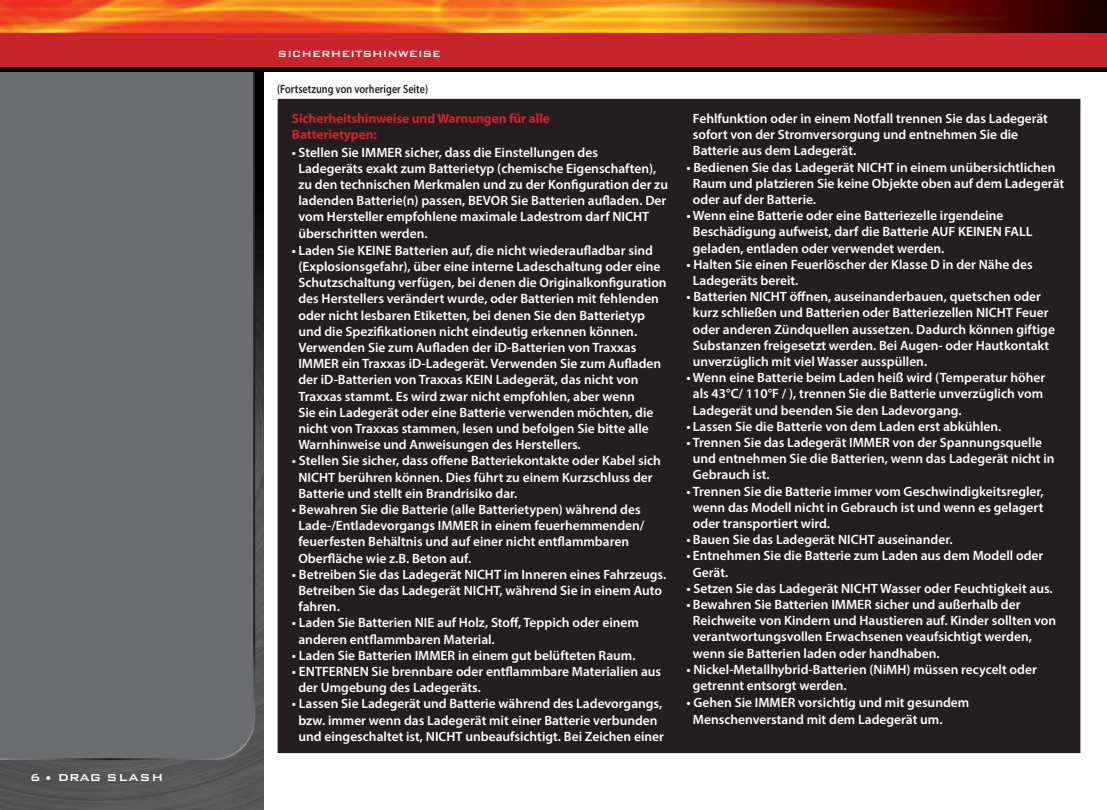
<style>
.page{position:relative;width:1107px;height:810px;background:#fff}
.page>*{position:absolute;margin:0;border:0;box-sizing:border-box;transform-origin:0 0}
.t1{font:600 13.5px/16.2px "Myriad Pro";color:#fff}
.t2{font:700 13.5px/16.2px "Myriad Pro";letter-spacing:-.01em;color:#d1232a}
.t3{font:500 13.5px "Bank Gothic BT";letter-spacing:.055em;color:#fff}
.t4{font:600 12px "Myriad Pro";color:#231f20;scale:.85 1}
.t5{font:500 12px "Bank Gothic BT";color:#fff}
</style>
<div class="page">
<img style="left:256px;top:0;width:851px;height:71px">
<img style="left:0;top:68px;width:263px;height:742px">
<div style="left:0;top:0;width:256px;height:761px;background:#6c6d70"></div>
<div style="left:0;top:33px;width:1107px;height:34px;background:#c8242b"></div>
<div style="left:278px;top:99px;width:802px;height:654px;background:#231f20"></div>
<p class="t3" style="left:30px;top:770px;width:135px">6 • DRAG SLASH</p>
<p class="t5" style="left:278px;top:47px;width:165px">SICHERHEITSHINWEISE</p>
<p class="t4" style="left:277px;top:81px;width:179px">(Fortsetzung von vorheriger Seite)</p>
<p class="t2" style="left:292px;top:110px;width:260px">Sicherheitshinweise und Warnungen für alle<br>Batterietypen:</p>
<p class="t1" style="left:298px;top:144px;width:371px;text-indent:-6px">• Stellen Sie IMMER sicher, dass die Einstellungen des<br>Ladegeräts exakt zum Batterietyp (chemische Eigenschaften), zu den technischen Merkmalen und zu der Konfiguration der zu ladenden Batterie(n) passen, BEVOR Sie Batterien aufladen. Der vom Hersteller empfohlene maximale Ladestrom darf NICHT überschritten werden.</p>
<p class="t1" style="left:298px;top:242px;width:370px;text-indent:-6px">• Laden Sie KEINE Batterien auf, die nicht wiederaufladbar sind (Explosionsgefahr), über eine interne Ladeschaltung oder eine Schutzschaltung verfügen, bei denen die Originalkonfiguration des Herstellers verändert wurde, oder Batterien mit fehlenden oder nicht lesbaren Etiketten, bei denen Sie den Batterietyp und die Spezifikationen nicht eindeutig erkennen können.<br>Verwenden Sie zum Aufladen der iD-Batterien von Traxxas IMMER ein Traxxas iD-Ladegerät. Verwenden Sie zum Aufladen der iD-Batterien von Traxxas KEIN Ladegerät, das nicht von Traxxas stammt. Es wird zwar nicht empfohlen, aber wenn<br>Sie ein Ladegerät oder eine Batterie verwenden möchten, die nicht von Traxxas stammen, lesen und befolgen Sie bitte alle Warnhinweise und Anweisungen des Herstellers.</p>
<p class="t1" style="left:298px;top:452px;width:364px;text-indent:-6px">• Stellen Sie sicher, dass offene Batteriekontakte oder Kabel sich<br>NICHT berühren können. Dies führt zu einem Kurzschluss der<br>Batterie und stellt ein Brandrisiko dar.</p>
<p class="t1" style="left:298px;top:501px;width:348px;text-indent:-6px">• Bewahren Sie die Batterie (alle Batterietypen) während des Lade-/Entladevorgangs IMMER in einem feuerhemmenden/ feuerfesten Behältnis und auf einer nicht entflammbaren Oberfläche wie z.B. Beton auf.</p>
<p class="t1" style="left:298px;top:566px;width:369px;text-indent:-6px">• Betreiben Sie das Ladegerät NICHT im Inneren eines Fahrzeugs.<br>Betreiben Sie das Ladegerät NICHT, während Sie in einem Auto fahren.</p>
<p class="t1" style="left:298px;top:614px;width:342px;text-indent:-6px">• Laden Sie Batterien NIE auf Holz, Stoff, Teppich oder einem anderen entflammbaren Material.</p>
<p class="t1" style="left:292px;top:647px;width:345px">• Laden Sie Batterien IMMER in einem gut belüfteten Raum.</p>
<p class="t1" style="left:298px;top:663px;width:364px;text-indent:-6px">• ENTFERNEN Sie brennbare oder entflammbare Materialien aus der Umgebung des Ladegeräts.</p>
<p class="t1" style="left:292px;top:695px;width:374px;text-align:center">• Lassen Sie Ladegerät und Batterie während des Ladevorgangs, bzw. immer wenn das Ladegerät mit einer Batterie verbunden und eingeschaltet ist, NICHT unbeaufsichtigt. Bei Zeichen einer</p>
<p class="t1" style="left:693px;top:110px;width:357px">Fehlfunktion oder in einem Notfall trennen Sie das Ladegerät sofort von der Stromversorgung und entnehmen Sie die<br>Batterie aus dem Ladegerät.</p>
<p class="t1" style="left:693px;top:159px;width:373px;text-indent:-6px">• Bedienen Sie das Ladegerät NICHT in einem unübersichtlichen<br>Raum und platzieren Sie keine Objekte oben auf dem Ladegerät oder auf der Batterie.</p>
<p class="t1" style="left:693px;top:207px;width:341px;text-indent:-6px">• Wenn eine Batterie oder eine Batteriezelle irgendeine<br>Beschädigung aufweist, darf die Batterie AUF KEINEN FALL geladen, entladen oder verwendet werden.</p>
<p class="t1" style="left:693px;top:256px;width:341px;text-indent:-6px">• Halten Sie einen Feuerlöscher der Klasse D in der Nähe des<br>Ladegeräts bereit.</p>
<p class="t1" style="left:693px;top:288px;width:364px;text-indent:-6px">• Batterien NICHT öffnen, auseinanderbauen, quetschen oder kurz schließen und Batterien oder Batteriezellen NICHT Feuer oder anderen Zündquellen aussetzen. Dadurch können giftige Substanzen freigesetzt werden. Bei Augen- oder Hautkontakt unverzüglich mit viel Wasser ausspüllen.</p>
<p class="t1" style="left:693px;top:369px;width:354px;text-indent:-6px">• Wenn eine Batterie beim Laden heiß wird (Temperatur höher als 43°C/ 110°F / ), trennen Sie die Batterie unverzüglich vom<br>Ladegerät und beenden Sie den Ladevorgang.</p>
<p class="t1" style="left:686px;top:418px;width:317px">• Lassen Sie die Batterie von dem Laden erst abkühlen.</p>
<p class="t1" style="left:693px;top:434px;width:363px;text-indent:-6px">• Trennen Sie das Ladegerät IMMER von der Spannungsquelle und entnehmen Sie die Batterien, wenn das Ladegerät nicht in<br>Gebrauch ist.</p>
<p class="t1" style="left:693px;top:483px;width:352px;text-align:justify;text-indent:-6px">• Trennen Sie die Batterie immer vom Geschwindigkeitsregler, wenn das Modell nicht in Gebrauch ist und wenn es gelagert oder transportiert wird.</p>
<p class="t1" style="left:686px;top:531px;width:268px">• Bauen Sie das Ladegerät NICHT auseinander.</p>
<p class="t1" style="left:693px;top:547px;width:352px;text-indent:-6px">• Entnehmen Sie die Batterie zum Laden aus dem Modell oder<br>Gerät.</p>
<p class="t1" style="left:686px;top:580px;width:368px">• Setzen Sie das Ladegerät NICHT Wasser oder Feuchtigkeit aus.</p>
<p class="t1" style="left:693px;top:596px;width:365px;text-indent:-6px">• Bewahren Sie Batterien IMMER sicher und außerhalb der Reichweite von Kindern und Haustieren auf. Kinder sollten von verantwortungsvollen Erwachsenen veaufsichtigt werden, wenn sie Batterien laden oder handhaben.</p>
<p class="t1" style="left:693px;top:661px;width:346px;text-indent:-6px">• Nickel-Metallhybrid-Batterien (NiMH) müssen recycelt oder getrennt entsorgt werden.</p>
<p class="t1" style="left:693px;top:694px;width:278px;text-indent:-6px">• Gehen Sie IMMER vorsichtig und mit gesundem<br>Menschenverstand mit dem Ladegerät um.</p>
</div>
